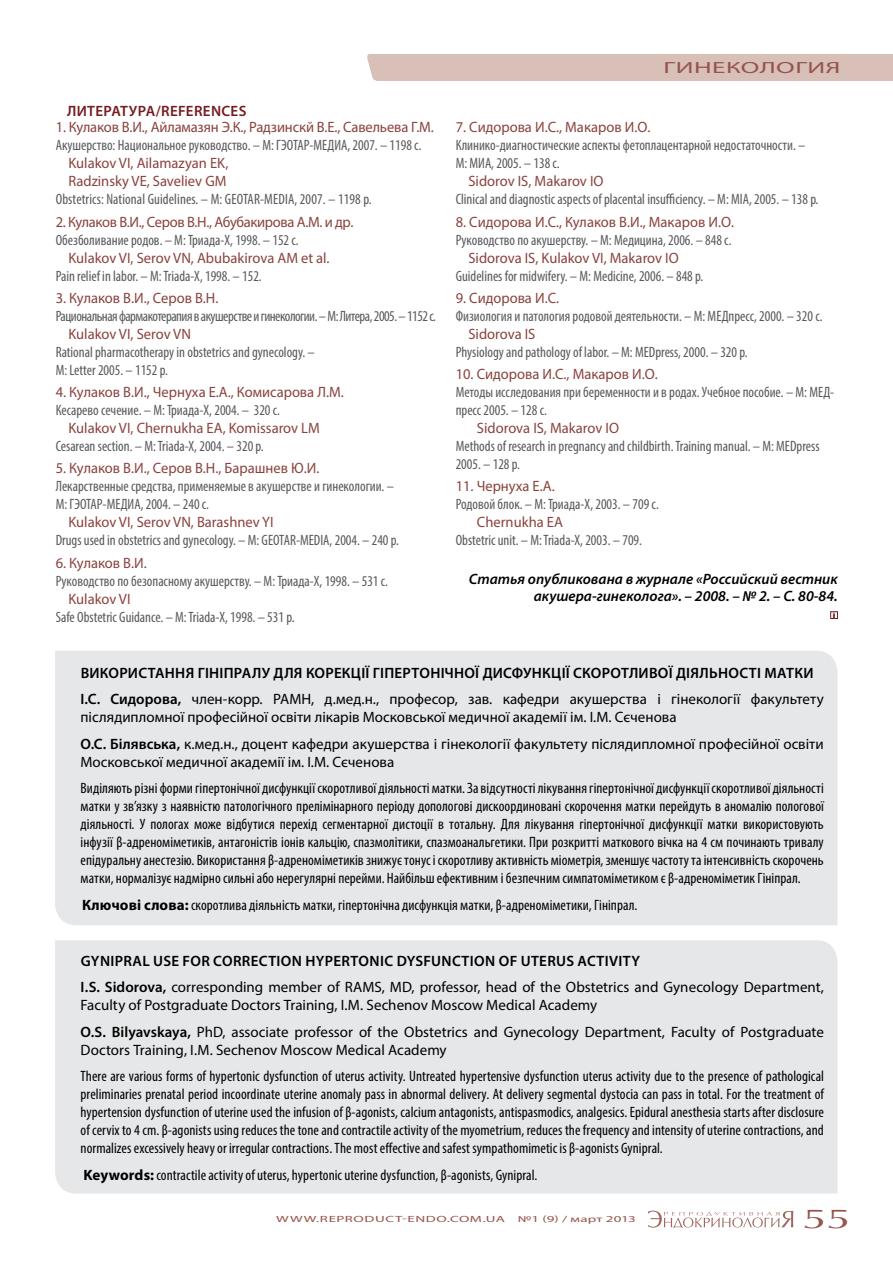
<style>
.page{position:relative;width:893px;height:1263px;background:#fff}
.page>*{position:absolute;margin:0;border:0;box-sizing:border-box;transform-origin:0 0}
.t1{font:27px "AG Opus High Resolution";color:#95544c;scale:1.67 1}
.t2{font:16.2px "Myriad Pro";letter-spacing:.02em;color:#95544c;scale:1.67 1}
.t3{font:condensed 15px/18px "Myriad Pro";letter-spacing:.005em;color:#000;text-align:justify}
.t4{font:condensed 15px/18px "Myriad Pro";color:#58595b}
.t5{font:15px/18px "Myriad Pro";color:#8a423d}
.t6{font:15px/18px "Myriad Pro";color:#000}
.t7{font:600 15px/26.5px "Myriad Pro";letter-spacing:.02em;color:#000}
.t8{font:italic 600 15px/16.5px "Myriad Pro";color:#000;text-align:right}
.t9{font:condensed 15px "Myriad Pro";letter-spacing:-.035em;color:#58595b}
.t10{font:15px "Myriad Pro";letter-spacing:-.025em;color:#8a423d}
.t11{font:600 15px "Myriad Pro";letter-spacing:.025em;color:#751c21}
.t12{font:9px "Myriad Pro";letter-spacing:.035em;color:#95544c;scale:1.67 1}
.t13{font:9px "Myriad Pro";letter-spacing:.01em;color:#95544c;scale:1.67 1}
.t14{font:7.5px "Broadway";color:#751c21}
.s1{font-weight:400}
.s2{font-weight:600}
.s3{font-weight:700;font-stretch:normal}
</style>
<div class="page">
<div style="left:830px;top:611px;width:8px;height:8px;border:1px solid #751c21"></div>
<div style="left:55px;top:651px;width:782px;height:274px;background:#e6e7e8"></div>
<div style="left:55px;top:940px;width:782px;height:253px;background:#e6e7e8"></div>
<svg style="left:648px;top:1211px;width:145px;height:17px"></svg>
<div style="left:367px;top:54px;width:526px;height:27px;background:#d8bfb8"></div>
<p class="t11" style="left:67px;top:101px;width:181px">ЛИТЕРАТУРА/REFERENCES</p>
<p class="t5" style="left:56px;top:118px;width:380px">1. Кулаков В.И., Айламазян Э.К., Радзинскй В.Е., Савельева Г.М.</p>
<p class="t4" style="left:56px;top:136px;width:367px">Акушерство: Национальное руководство. – М: ГЭОТАР-МЕДИА, 2007. – 1198 с.</p>
<p class="t5" style="left:68px;top:154px;width:161px">Kulakov VI, Ailamazyan EK,<br>Radzinsky VE, Saveliev GM</p>
<p class="t4" style="left:56px;top:190px;width:317px">Obstetrics: National Guidelines. – M: GEOTAR-MEDIA, 2007. – 1198 p.</p>
<p class="t10" style="left:56px;top:212px;width:299px">2. Кулаков В.И., Серов В.Н., Абубакирова А.М. и др.</p>
<p class="t4" style="left:56px;top:231px;width:244px">Обезболивание родов. – М: Триада-Х, 1998. – 152 с.</p>
<p class="t5" style="left:68px;top:248px;width:263px">Kulakov VI, Serov VN, Abubakirova AM et al.</p>
<p class="t4" style="left:56px;top:267px;width:208px">Pain relief in labor. – M: Triada-X, 1998. – 152.</p>
<p class="t5" style="left:56px;top:289px;width:164px">3. Кулаков В.И., Серов В.Н.</p>
<p class="t9" style="left:56px;top:307px;width:382px">Рациональная фармакотерапия в акушерстве и гинекологии. – М: Литера, 2005. – 1152 c.</p>
<p class="t5" style="left:68px;top:325px;width:122px">Kulakov VI, Serov VN</p>
<p class="t4" style="left:56px;top:343px;width:261px">Rational pharmacotherapy in obstetrics and gynecology. –<br>M: Letter 2005. – 1152 p.</p>
<p class="t5" style="left:56px;top:383px;width:290px">4. Кулаков В.И., Чернуха Е.А., Комисарова Л.М.</p>
<p class="t4" style="left:56px;top:401px;width:226px">Кесарево сечение. – М: Триада-Х, 2004. – 320 с.</p>
<p class="t5" style="left:68px;top:419px;width:251px">Kulakov VI, Chernukha EA, Komissarov LM</p>
<p class="t4" style="left:56px;top:437px;width:209px">Cesarean section. – M: Triada-X, 2004. – 320 p.</p>
<p class="t5" style="left:56px;top:459px;width:265px">5. Кулаков В.И., Серов В.Н., Барашнев Ю.И.</p>
<p class="t4" style="left:56px;top:477px;width:340px">Лекарственные средства, применяемые в акушерстве и гинекологии. –<br>М: ГЭОТАР-МЕДИА, 2004. – 240 с.</p>
<p class="t5" style="left:68px;top:513px;width:207px">Kulakov VI, Serov VN, Barashnev YI</p>
<p class="t4" style="left:56px;top:531px;width:345px">Drugs used in obstetrics and gynecology. – M: GEOTAR-MEDIA, 2004. – 240 p.</p>
<p class="t5" style="left:56px;top:553px;width:93px">6. Кулаков В.И.</p>
<p class="t4" style="left:56px;top:572px;width:334px">Руководство по безопасному акушерству. – М: Триада-Х, 1998. – 531 с.</p>
<p class="t5" style="left:68px;top:589px;width:64px">Kulakov VI</p>
<p class="t4" style="left:56px;top:608px;width:240px">Safe Obstetric Guidance. – M: Triada-X, 1998. – 531 p.</p>
<p class="t2" style="left:664px;top:58px;width:107px">гинекология</p>
<p class="t5" style="left:456px;top:118px;width:196px">7. Сидорова И.С., Макаров И.О.</p>
<p class="t4" style="left:456px;top:136px;width:351px">Клинико-диагностические аспекты фетоплацентарной недостаточности. –<br>М: МИА, 2005. – 138 с.</p>
<p class="t5" style="left:468px;top:172px;width:135px">Sidorov IS, Makarov IO</p>
<p class="t4" style="left:456px;top:190px;width:364px">Clinical and diagnostic aspects of placental insufficiency. – M: MIA, 2005. – 138 p.</p>
<p class="t5" style="left:456px;top:212px;width:280px">8. Сидорова И.С., Кулаков В.И., Макаров И.О.</p>
<p class="t4" style="left:456px;top:231px;width:277px">Руководство по акушерству. – М: Медицина, 2006. – 848 с.</p>
<p class="t5" style="left:468px;top:248px;width:211px">Sidorovа IS, Kulakov VI, Makarov IO</p>
<p class="t4" style="left:456px;top:267px;width:249px">Guidelines for midwifery. – M: Medicine, 2006. – 848 p.</p>
<p class="t5" style="left:456px;top:289px;width:105px">9. Сидорова И.С.</p>
<p class="t4" style="left:456px;top:307px;width:368px">Физиология и патология родовой деятельности. – М: МЕДпресс, 2000. – 320 с.</p>
<p class="t5" style="left:468px;top:325px;width:68px">Sidorovа IS</p>
<p class="t4" style="left:456px;top:343px;width:293px">Physiology and pathology of labor. – M: MEDpress, 2000. – 320 p.</p>
<p class="t5" style="left:456px;top:365px;width:204px">10. Сидорова И.С., Макаров И.О.</p>
<p class="t4" style="left:456px;top:383px;width:380px">Методы исследования при беременности и в родах. Учебное пособие. – М: МЕД&shy;пресс 2005. – 128 с.</p>
<p class="t5" style="left:477px;top:419px;width:142px">Sidorovа IS, Makarov IO</p>
<p class="t4" style="left:456px;top:437px;width:365px">Methods of research in pregnancy and childbirth. Training manual. – M: MEDpress<br>2005. – 128 p.</p>
<p class="t5" style="left:456px;top:477px;width:100px">11. Чернуха Е.А.</p>
<p class="t4" style="left:456px;top:495px;width:205px">Родовой блок. – М: Триада-Х, 2003. – 709 с.</p>
<p class="t5" style="left:477px;top:513px;width:79px">Chernukha EA</p>
<p class="t4" style="left:456px;top:531px;width:188px">Obstetric unit. – M: Triada-X, 2003. – 709.</p>
<p class="t8" style="left:469px;top:571px;width:370px">Статья опубликована в журнале «Российский вестник акушера-гинеколога». – 2008. – № 2. – С. 80-84.</p>
<p class="t14" style="left:833px;top:611px;width:4px">i</p>
<p class="t7" style="left:81px;top:659px;width:745px">ВИКОРИСТАННЯ ГІНІПРАЛУ ДЛЯ КОРЕКЦІЇ ГІПЕРТОНІЧНОЇ ДИСФУНКЦІЇ СКОРОТЛИВОЇ ДІЯЛЬНОСТІ МАТКИ<br>І.С. Сидорова, <span class="s1">член-корр. РАМН, д.мед.н., професор, зав. кафедри акушерства і гінекології факультету</span></p>
<p class="t6" style="left:81px;top:704px;width:745px;line-height:26.5px">післядипломної професійної освіти лікарів Московської медичної академії ім. І.М. Сєченова<br><span class="s2">О.С. Білявська,</span> к.мед.н., доцент кафедри акушерства і гінекології факультету післядипломної професійної освіти</p>
<p class="t6" style="left:81px;top:752px;width:315px">Московської медичної академії ім. І.М. Сєченова</p>
<p class="t3" style="left:81px;top:779px;width:745px">Виділяють різні форми гіпертонічної дисфункції скоротливої діяльності матки. За відсутності лікування гіпертонічної дисфункції скоротливої діяльності матки у зв’язку з наявністю патологічного прелімінарного періоду допологові дискоординовані скорочення матки перейдуть в аномалію пологової діяльності. У пологах може відбутися перехід сегментарної дистоції в тотальну. Для лікування гіпертонічної дисфункції матки використовують інфузії β-адреноміметиків, антагоністів іонів кальцію, спазмолітики, спазмоанальгетики. При розкритті маткового вічка на 4 см починають тривалу епідуральну анестезію. Використання β-адреноміметиків знижує тонус і скоротливу активність міометрія, зменшує частоту та інтенсивність скорочень матки, нормалізує надмірно сильні або нерегулярні перейми. Найбільш ефективним і безпечним симпатоміметиком є β-адреноміметик Гініпрал.</p>
<p class="t3" style="left:82px;top:895px;width:557px"><span class="s3">Ключові слова:</span> скоротлива діяльність матки, гіпертонічна дисфункція матки, β-адреноміметики, Гініпрал.</p>
<p class="t7" style="left:81px;top:947px;width:561px">GYNIPRAL USE FOR CORRECTION HYPERTONIC DYSFUNCTION OF UTERUS ACTIVITY<br>I.S. Sidorova, <span class="s1">corresponding member of RAM</span></p>
<p class="t6" style="left:81px;top:978px;width:745px;text-indent:294px">S, MD, professor, head of the Obstetrics and Gynecology Department,<br>Faculty of Postgraduate Doctors Training, I.M. Sechenov Moscow Medical Academy</p>
<p class="t6" style="left:81px;top:1022px;width:745px"><span class="s2">О.S. Bilyavskaya,</span> PhD, associate professor of the Obstetrics and Gynecology Department, Faculty of Postgraduate<br>Doctors Training, I.M. Sechenov Moscow Medical Academy</p>
<p class="t3" style="left:81px;top:1067px;width:745px">There are various forms of hypertonic dysfunction of uterus activity. Untreated hypertensive dysfunction uterus activity due to the presence of pathological preliminaries prenatal period incoordinate uterine anomaly pass in abnormal delivery. At delivery segmental dystocia can pass in total. For the treatment of hypertension dysfunction of uterine used the infusion of β-agonists, calcium antagonists, antispasmodics, analgesics. Epidural anesthesia starts after disclosure of cervix to 4 cm. β-agonists using reduces the tone and contractile activity of the myometrium, reduces the frequency and intensity of uterine contractions, and normalizes excessively heavy or irregular contractions. The most effective and safest sympathomimetic is β-agonists Gynipral.</p>
<p class="t3" style="left:84px;top:1165px;width:455px"><span class="s3">Keywords:</span> contractile activity of uterus, hypertonic uterine dysfunction, β-agonists, Gynipral.</p>
<p class="t12" style="left:276px;top:1213px;width:138px">www.reproduct-endo.com.ua</p>
<p class="t13" style="left:518px;top:1213px;width:72px">№1 (9) / март 2013</p>
<h1 class="t1" style="left:802px;top:1203px;width:31px">55</h1>
</div>
